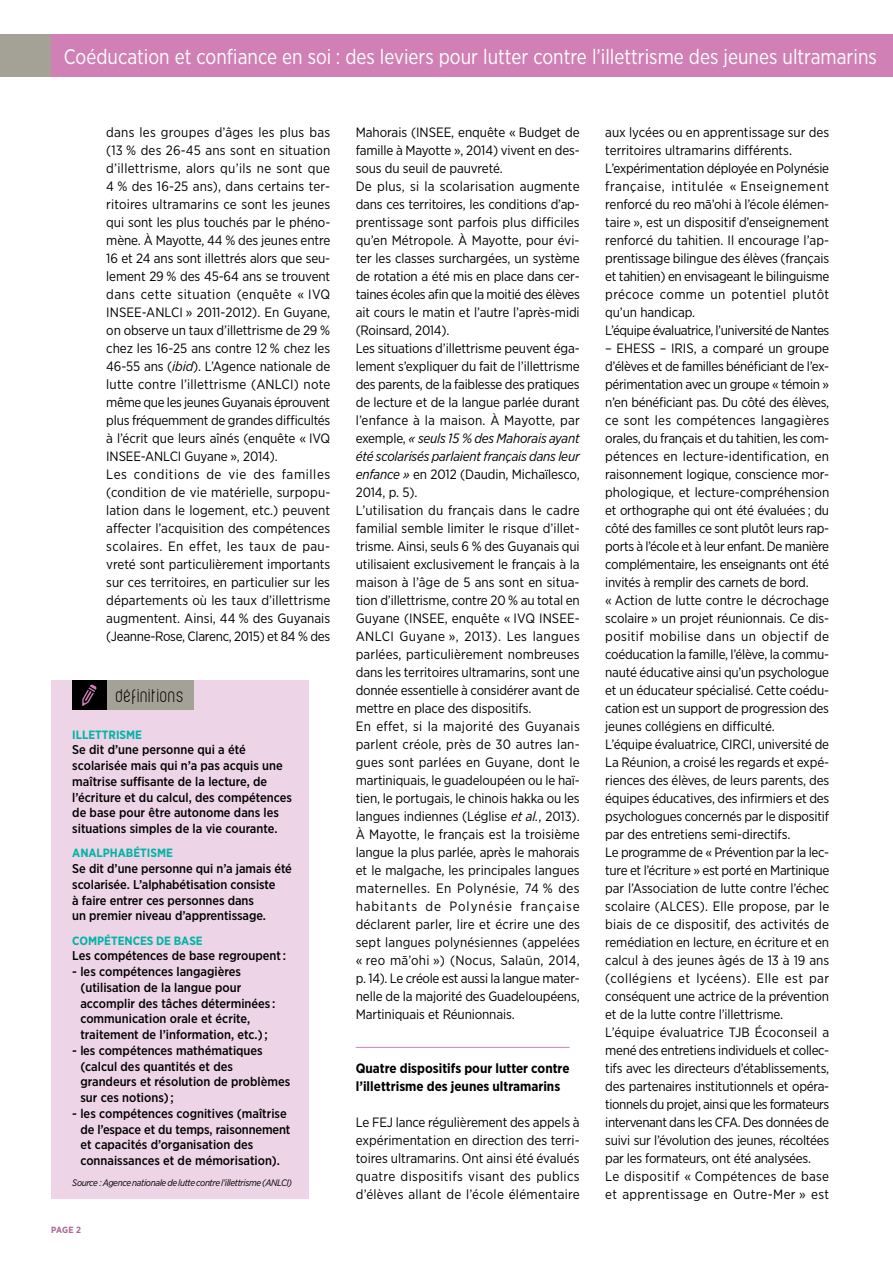
<style>
.page{position:relative;width:893px;height:1263px;background:#fff}
.page>*{position:absolute;margin:0;border:0;box-sizing:border-box;transform-origin:0 0}
.t1{font:21px "Gotham Narrow";color:#fff;scale:.93 1}
.t2{font:18px "Violette";letter-spacing:.03em;color:#000}
.t3{font:13.5px/18px "Gotham Narrow";letter-spacing:-.01em;color:#000}
.t4{font:700 13.5px/18px "Gotham Narrow";color:#000}
.t5{font:500 12.75px/15.8px "Gotham Narrow";color:#000}
.t6{font:700 12px "Gotham Narrow";color:#00b4a6}
.t7{font:italic 9.3px "Gotham Narrow";letter-spacing:-.035em;color:#000}
.t8{font:700 9px "Gotham Narrow";color:#a96794}
.s1{font-style:italic}
</style>
<div class="page">
<div style="left:51px;top:34px;width:842px;height:43px;background:#d180b5"></div>
<div style="left:0;top:34px;width:51px;height:43px;background:#a4a297"></div>
<hr style="left:356px;top:1047px;width:214px;height:1px;background:#d180b5">
<div style="left:51px;top:680px;width:258px;height:519px;background:#edd4e7"></div>
<div style="left:106px;top:680px;width:88px;height:30px;background:#a4a297"></div>
<div style="left:72px;top:680px;width:34px;height:30px;background:#000"></div>
<svg style="left:82px;top:684px;width:14px;height:22px"></svg>
<h1 class="t1" style="left:64px;top:43px;width:876px">Coéducation et confiance en soi : des leviers pour lutter contre l’illettrisme des jeunes ultramarins</h1>
<p class="t3" style="left:106px;top:123px;width:226px">dans les groupes d’âges les plus bas (13 % des 26-45 ans sont en situation d’illettrisme, alors qu’ils ne sont que 4 % des 16-25 ans), dans certains ter&shy;ritoires ultramarins ce sont les jeunes qui sont les plus touchés par le phéno&shy;mène. À Mayotte, 44 % des jeunes entre 16 et 24 ans sont illettrés alors que seu&shy;lement 29 % des 45-64 ans se trouvent dans cette situation (enquête « IVQ INSEE-ANLCI » 2011-2012). En Guyane, on observe un taux d’illettrisme de 29 % chez les 16-25 ans contre 12 % chez les 46-55 ans (<span class="s1">ibid</span>). L’Agence nationale de lutte contre l’illettrisme (ANLCI) note même que les jeunes Guyanais éprouvent plus fréquemment de grandes difficultés à l’écrit que leurs aînés (enquête « IVQ INSEE-ANLCI Guyane », 2014).<br>Les conditions de vie des familles (condition de vie matérielle, surpopu&shy;lation dans le logement, etc.) peuvent affecter l’acquisition des compétences scolaires. En effet, les taux de pau&shy;vreté sont particulièrement importants sur ces territoires, en particulier sur les départements où les taux d’illettrisme augmentent. Ainsi, 44 % des Guyanais (Jeanne-Rose, Clarenc, 2015) et 84 % des</p>
<p class="t3" style="left:356px;top:123px;width:226px">Mahorais (INSEE, enquête « Budget de famille à Mayotte », 2014) vivent en des&shy;sous du seuil de pauvreté.<br>De plus, si la scolarisation augmente dans ces territoires, les conditions d’ap&shy;prentissage sont parfois plus difficiles qu’en Métropole. À Mayotte, pour évi&shy;ter les classes surchargées, un système de rotation a été mis en place dans cer&shy;taines écoles afin que la moitié des élèves ait cours le matin et l’autre l’après-midi (Roinsard, 2014).<br>Les situations d’illettrisme peuvent éga&shy;lement s’expliquer du fait de l’illettrisme des parents, de la faiblesse des pratiques de lecture et de la langue parlée durant l’enfance à la maison. À Mayotte, par exemple, <span class="s1">« seuls 15 % des Mahorais ayant été scolarisés parlaient français dans leur enfance »</span> en 2012 (Daudin, Michaïlesco, 2014, p. 5).<br>L’utilisation du français dans le cadre familial semble limiter le risque d’illet&shy;trisme. Ainsi, seuls 6 % des Guyanais qui utilisaient exclusivement le français à la maison à l’âge de 5 ans sont en situa&shy;tion d’illettrisme, contre 20 % au total en Guyane (INSEE, enquête « IVQ INSEE-ANLCI Guyane », 2013). Les langues parlées, particulièrement nombreuses dans les territoires ultramarins, sont une donnée essentielle à considérer avant de mettre en place des dispositifs.<br>En effet, si la majorité des Guyanais parlent créole, près de 30 autres lan&shy;gues sont parlées en Guyane, dont le martiniquais, le guadeloupéen ou le haï&shy;tien, le portugais, le chinois hakka ou les langues indiennes (Léglise <span class="s1">et al.</span>, 2013).<br>À Mayotte, le français est la troisième langue la plus parlée, après le mahorais et le malgache, les principales langues maternelles. En Polynésie, 74 % des habitants de Polynésie française déclarent parler, lire et écrire une des sept langues polynésiennes (appelées « reo mā’ohi ») (Nocus, Salaün, 2014, p. 14). Le créole est aussi la langue mater&shy;nelle de la majorité des Guadeloupéens, Martiniquais et Réunionnais.</p>
<h2 class="t2" style="left:116px;top:686px;width:70px">définitions</h2>
<p class="t6" style="left:72px;top:727px;width:71px">Illettrism e</p>
<p class="t5" style="left:72px;top:742px;width:221px">Se dit d’une personne qui a été scolarisée mais qui n’a pas acquis une maîtrise suffisante de la lecture, de l’écriture et du calcul, des compétences de base pour être autonome dans les situations simples de la vie courante.</p>
<p class="t6" style="left:72px;top:845px;width:102px">Analphabétism e</p>
<p class="t5" style="left:72px;top:861px;width:221px">Se dit d’une personne qui n’a jamais été scolarisée. L’alphabétisation consiste<br>à faire entrer ces personnes dans<br>un premier niveau d’apprentissage.</p>
<p class="t6" style="left:72px;top:933px;width:132px">Compétences de base</p>
<p class="t5" style="left:72px;top:948px;width:215px">Les compétences de base regroupent :</p>
<p class="t5" style="left:80px;top:964px;width:196px;text-indent:-8px">- les compétences langagières (utilisation de la langue pour accomplir des tâches déterminées : communication orale et écrite, traitement de l’information, etc.) ;</p>
<p class="t5" style="left:80px;top:1042px;width:211px;text-indent:-8px">- les compétences mathématiques (calcul des quantités et des grandeurs et résolution de problèmes sur ces notions) ;</p>
<p class="t5" style="left:80px;top:1105px;width:212px;text-indent:-8px">- les compétences cognitives (maîtrise de l’espace et du temps, raisonnement et capacités d’organisation des connaissances et de mémorisation).</p>
<p class="t7" style="left:72px;top:1177px;width:221px">Source : Agence nationale de lutte contre l’illettrisme (ANLCI)</p>
<p class="t4" style="left:356px;top:1059px;width:215px">Quatre dispositifs pour lutter contre l’illettrisme des jeunes ultramarins</p>
<p class="t3" style="left:356px;top:1113px;width:225px;text-align:justify">Le FEJ lance régulièrement des appels à expérimentation en direction des terri&shy;toires ultramarins. Ont ainsi été évalués quatre dispositifs visant des publics d’élèves allant de l’école élémentaire</p>
<p class="t8" style="left:51px;top:1224px;width:31px">pag e 2</p>
<p class="t3" style="left:605px;top:123px;width:226px">aux lycées ou en apprentissage sur des territoires ultramarins différents.<br>L’expérimentation déployée en Polynésie française, intitulée « Enseignement renforcé du reo mā’ohi à l’école élémen&shy;taire », est un dispositif d’enseignement renforcé du tahitien. Il encourage l’ap&shy;prentissage bilingue des élèves (français et tahitien) en envisageant le bilinguisme précoce comme un potentiel plutôt qu’un handicap.<br>L’équipe évaluatrice, l’université de Nantes</p>
<p class="t3" style="left:605px;top:339px;width:226px">– EHESS – IRIS, a comparé un groupe d’élèves et de familles bénéficiant de l’ex&shy;périmentation avec un groupe « témoin » n’en bénéficiant pas. Du côté des élèves, ce sont les compétences langagières orales, du français et du tahitien, les com&shy;pétences en lecture-identification, en raisonnement logique, conscience mor&shy;phologique, et lecture-compréhension et orthographe qui ont été évaluées ; du côté des familles ce sont plutôt leurs rap&shy;ports à l’école et à leur enfant. De manière complémentaire, les enseignants ont été invités à remplir des carnets de bord.<br>« Action de lutte contre le décrochage scolaire » un projet réunionnais. Ce dis&shy;positif mobilise dans un objectif de coéducation la famille, l’élève, la commu&shy;nauté éducative ainsi qu’un psychologue et un éducateur spécialisé. Cette coédu&shy;cation est un support de progression des jeunes collégiens en difficulté.<br>L’équipe évaluatrice, CIRCI, université de La Réunion, a croisé les regards et expé&shy;riences des élèves, de leurs parents, des équipes éducatives, des infirmiers et des psychologues concernés par le dispositif par des entretiens semi-directifs.<br>Le programme de « Prévention par la lec&shy;ture et l’écriture » est porté en Martinique par l’Association de lutte contre l’échec scolaire (ALCES). Elle propose, par le biais de ce dispositif, des activités de remédiation en lecture, en écriture et en calcul à des jeunes âgés de 13 à 19 ans (collégiens et lycéens). Elle est par conséquent une actrice de la prévention et de la lutte contre l’illettrisme.<br>L’équipe évaluatrice TJB Écoconseil a mené des entretiens individuels et collec&shy;tifs avec les directeurs d’établissements, des partenaires institutionnels et opéra&shy;tionnels du projet, ainsi que les formateurs intervenant dans les CFA. Des données de suivi sur l’évolution des jeunes, récoltées par les formateurs, ont été analysées.<br>Le dispositif « Compétences de base et apprentissage en Outre-Mer » est</p>
</div>
